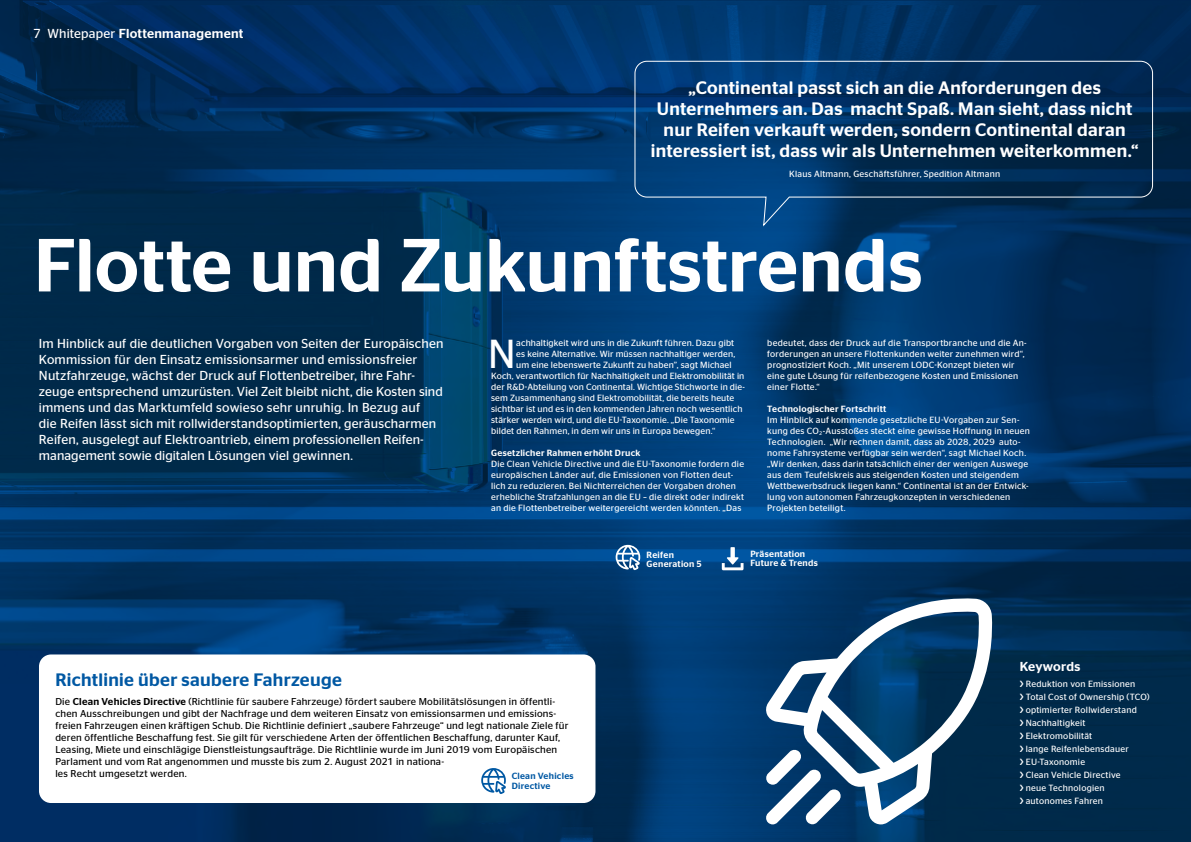
<style>
.page{position:relative;width:1191px;height:842px;background:#fff}
.page>*{position:absolute;margin:0;border:0;box-sizing:border-box;transform-origin:0 0}
.t1{font:500 75px "Continental Stag Sans";color:#fff}
.t2{font:40.4px "Continental Stag Sans";color:#fff}
.t3{font:500 18px/21px "Continental Stag Sans";letter-spacing:.02em;color:#fff;text-align:center}
.t4{font:500 18px "Continental Stag Sans";letter-spacing:.015em;color:#0058a3}
.t5{font:13px/16px "Continental Stag Sans";letter-spacing:.015em;color:#fff}
.t6{font:500 13px "Continental Stag Sans";letter-spacing:.02em;color:#fff}
.t7{font:10px/12px "Continental Stag Sans";letter-spacing:.02em;color:#000}
.t8{font:9px/11px "Continental Stag Sans";letter-spacing:.025em;color:#fff}
.t9{font:500 9px/9px "Continental Stag Sans";letter-spacing:.03em;color:#fff}
.t10{font:500 9px/10px "Continental Stag Sans";letter-spacing:.03em;color:#0058a3}
.s1{font-weight:400}
.s2{font-weight:500}
</style>
<div class="page">
<img style="left:0;top:0;width:1191px;height:842px">
<svg style="left:765px;top:598px;width:227px;height:226px"></svg>
<svg style="left:765px;top:749px;width:76px;height:75px"></svg>
<div style="left:39px;top:654px;width:556px;height:149px;background:#fff;border-radius:12px"></div>
<svg style="left:722px;top:547px;width:21px;height:23px"></svg>
<svg style="left:615px;top:545px;width:25px;height:25px"></svg>
<svg style="left:634px;top:60px;width:519px;height:168px;background:#033463"></svg>
<svg style="left:481px;top:768px;width:25px;height:26px"></svg>
<h3 class="t6" style="left:33px;top:26px;width:212px"><span class="s1">7 Whitepaper</span> Flottenmanagement</h3>
<h3 class="t3" style="left:651px;top:77px;width:489px">„Continental passt sich an die Anforderungen des Unternehmers an. Das macht Spaß. Man sieht, dass nicht nur Reifen verkauft werden, sondern Continental daran interessiert ist, dass wir als Unternehmen weiterkommen.“</h3>
<p class="t8" style="left:789px;top:168px;width:212px">Klaus Altmann, Geschäftsführer, Spedition Altmann</p>
<h1 class="t1" style="left:34px;top:222px;width:890px">Flotte und Zukunftstrends</h1>
<p class="t5" style="left:39px;top:336px;width:406px">Im Hinblick auf die deutlichen Vorgaben von Seiten der Europäischen Kommission für den Einsatz emissionsarmer und emissionsfreier Nutzfahrzeuge, wächst der Druck auf Flottenbetreiber, ihre Fahr&shy;zeuge entsprechend umzurüsten. Viel Zeit bleibt nicht, die Kosten sind immens und das Marktumfeld sowieso sehr unruhig. In Bezug auf<br>die Reifen lässt sich mit rollwiderstandsoptimierten, geräuscharmen Reifen, ausgelegt auf Elektroantrieb, einem professionellen Reifen&shy;management sowie digitalen Lösungen viel gewinnen.</p>
<h2 class="t2" style="left:488px;top:332px;width:29px">N</h2>
<p class="t8" style="left:516px;top:338px;width:219px">achhaltigkeit wird uns in die Zukunft führen. Dazu gibt</p>
<p class="t8" style="left:516px;top:349px;width:220px">es keine Alternative. Wir müssen nachhaltiger werden,</p>
<p class="t8" style="left:516px;top:360px;width:217px">um eine lebenswerte Zukunft zu haben”, sagt Michael</p>
<p class="t8" style="left:491px;top:371px;width:255px">Koch, verantwortlich für Nachhaltigkeit und Elektromobilität in</p>
<p class="t8" style="left:491px;top:382px;width:255px">der R&amp;D-Abteilung von Continental. Wichtige Stichworte in die-</p>
<p class="t8" style="left:491px;top:393px;width:245px">sem Zusammenhang sind Elektromobilität, die bereits heute</p>
<p class="t8" style="left:491px;top:404px;width:253px">sichtbar ist und es in den kommenden Jahren noch wesentlich</p>
<p class="t8" style="left:491px;top:415px;width:245px">stärker werden wird, und die EU-Taxonomie. „Die Taxonomie</p>
<p class="t8" style="left:491px;top:426px;width:226px">bildet den Rahmen, in dem wir uns in Europa bewegen.“</p>
<p class="t9" style="left:491px;top:449px;width:151px">Gesetzlicher Rahmen erhöht Druck</p>
<p class="t8" style="left:491px;top:459px;width:254px">Die Clean Vehicle Directive und die EU-Taxonomie fordern die europäischen Länder auf, die Emissionen von Flotten deut&shy;lich zu reduzieren. Bei Nichterreichen der Vorgaben drohen erhebliche Strafzahlungen an die EU – die direkt oder indirekt an die Flottenbetreiber weitergereicht werden könnten. „Das</p>
<p class="t8" style="left:767px;top:338px;width:261px">bedeutet, dass der Druck auf die Transportbranche und die An&shy;forderungen an unsere Flottenkunden weiter zunehmen wird“, prognostiziert Koch. „Mit unserem LODC-Konzept bieten wir eine gute Lösung für reifenbezogene Kosten und Emissionen einer Flotte.“</p>
<p class="t9" style="left:767px;top:405px;width:121px">Technologischer Fortschritt</p>
<p class="t8" style="left:767px;top:415px;width:264px">Im Hinblick auf kommende gesetzliche EU-Vorgaben zur Sen&shy;kung des CO<sub>2</sub>-Ausstoßes steckt eine gewisse Hoffnung in neuen Technologien. „Wir rechnen damit, dass ab 2028, 2029 auto&shy;nome Fahrsysteme verfügbar sein werden“, sagt Michael Koch. „Wir denken, dass darin tatsächlich einer der wenigen Auswege aus dem Teufelskreis aus steigenden Kosten und steigendem Wettbewerbsdruck liegen kann.“ Continental ist an der Entwick&shy;lung von autonomen Fahrzeugkonzepten in verschiedenen Projekten beteiligt.</p>
<h3 class="t4" style="left:55px;top:669px;width:288px">Richtlinie über saubere Fahrzeuge</h3>
<p class="t7" style="left:55px;top:695px;width:515px">Die <span class="s2">Clean Vehicles Directive</span> (Richtlinie für saubere Fahrzeuge) fördert saubere Mobilitätslösungen in öffentli&shy;chen Ausschreibungen und gibt der Nachfrage und dem weiteren Einsatz von emissionsarmen und emissions&shy;freien Fahrzeugen einen kräftigen Schub. Die Richtlinie definiert „saubere Fahrzeuge“ und legt nationale Ziele für deren öffentliche Beschaffung fest. Sie gilt für verschiedene Arten der öffentlichen Beschaffung, darunter Kauf, Leasing, Miete und einschlägige Dienstleistungsaufträge. Die Richtlinie wurde im Juni 2019 vom Europäischen Parlament und vom Rat angenommen und musste bis zum 2. August 2021 in nationa-<br>les Recht umgesetzt werden.</p>
<p class="t10" style="left:512px;top:771px;width:63px">Clean Vehicles<br>Directive</p>
<p class="t9" style="left:646px;top:550px;width:57px">Reifen<br>Generation 5</p>
<p class="t9" style="left:750px;top:550px;width:69px">Präsentation<br>Future &amp; Trends</p>
<h3 class="t6" style="left:1019px;top:659px;width:62px">Keywords</h3>
<p class="t8" style="left:1019px;top:677px;width:131px;line-height:13px"><span class="s2">&gt;</span> Reduktion von Emissionen<br><span class="s2">&gt;</span> Total Cost of Ownership (TCO) <span class="s2">&gt;</span> optimierter Rollwiderstand<br><span class="s2">&gt;</span> Nachhaltigkeit<br><span class="s2">&gt;</span> Elektromobilität<br><span class="s2">&gt;</span> lange Reifenlebensdauer<br><span class="s2">&gt;</span> EU-Taxonomie<br><span class="s2">&gt;</span> Clean Vehicle Directive<br><span class="s2">&gt;</span> neue Technologien<br><span class="s2">&gt;</span> autonomes Fahren</p>
</div>
